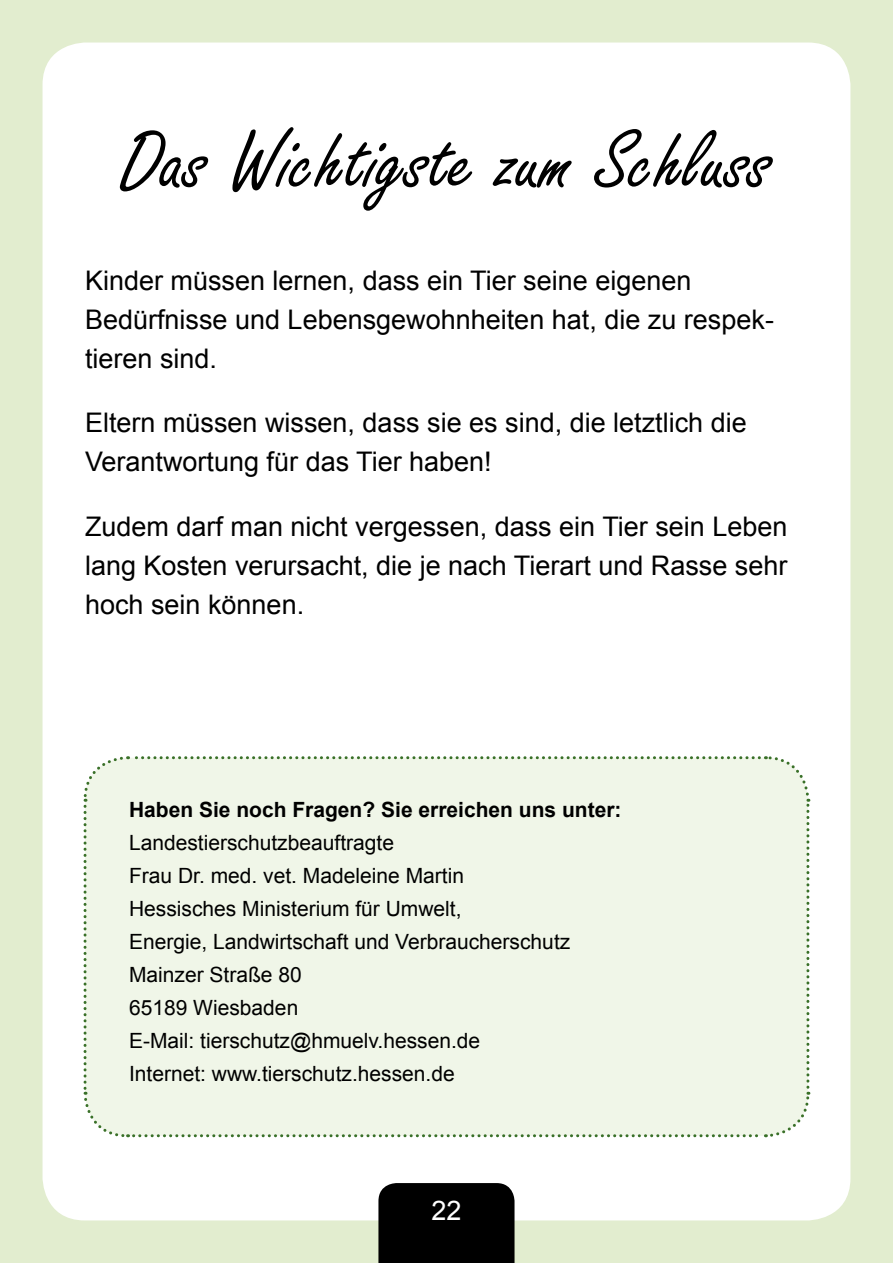
<style>
.page{position:relative;width:893px;height:1263px;background:#e2edcf}
.page>*{position:absolute;margin:0;border:0;box-sizing:border-box;transform-origin:0 0}
.t1{font:90px "Freestyle Script";color:#000}
.t2{font:27px/39px "Arial";color:#000}
.t3{font:27px "Arial";color:#fff}
.t4{font:21px/33px "Arial";color:#000}
.t5{font:700 21px "Arial";color:#000}
</style>
<div class="page">
<div style="left:43px;top:43px;width:807px;height:1177px;background:#fff;border-radius:43px"></div>
<div style="left:378px;top:1183px;width:136px;height:80px;background:#000"></div>
<div style="left:83px;top:756px;width:728px;height:382px;background:#f0f6e8"></div>
<h1 class="t1" style="left:120px;top:112px;width:654px">Das Wichtigste zum Schluss</h1>
<p class="t2" style="left:85px;top:261px;width:690px">Kinder müssen lernen, dass ein Tier seine eigenen<br>Bedürfnisse und Lebensgewohnheiten hat, die zu respek&shy;tieren sind.</p>
<p class="t2" style="left:85px;top:403px;width:663px">Eltern müssen wissen, dass sie es sind, die letztlich die<br>Verantwortung für das Tier haben!</p>
<p class="t2" style="left:85px;top:507px;width:704px;text-align:justify">Zudem darf man nicht vergessen, dass ein Tier sein Leben lang Kosten verursacht, die je nach Tierart und Rasse sehr hoch sein können.</p>
<p class="t5" style="left:129px;top:796px;width:494px">Haben Sie noch Fragen? Sie erreichen uns unter:</p>
<p class="t4" style="left:129px;top:826px;width:443px">Landestierschutzbeauftragte<br>Frau Dr. med. vet. Madeleine Martin Hessisches Ministerium für Umwelt,<br>Energie, Landwirtschaft und Verbraucherschutz Mainzer Straße 80<br>65189 Wiesbaden<br>E-Mail: tierschutz@hmuelv.hessen.de<br>Internet: www.tierschutz.hessen.de</p>
<p class="t3" style="left:431px;top:1193px;width:32px">22</p>
</div>
